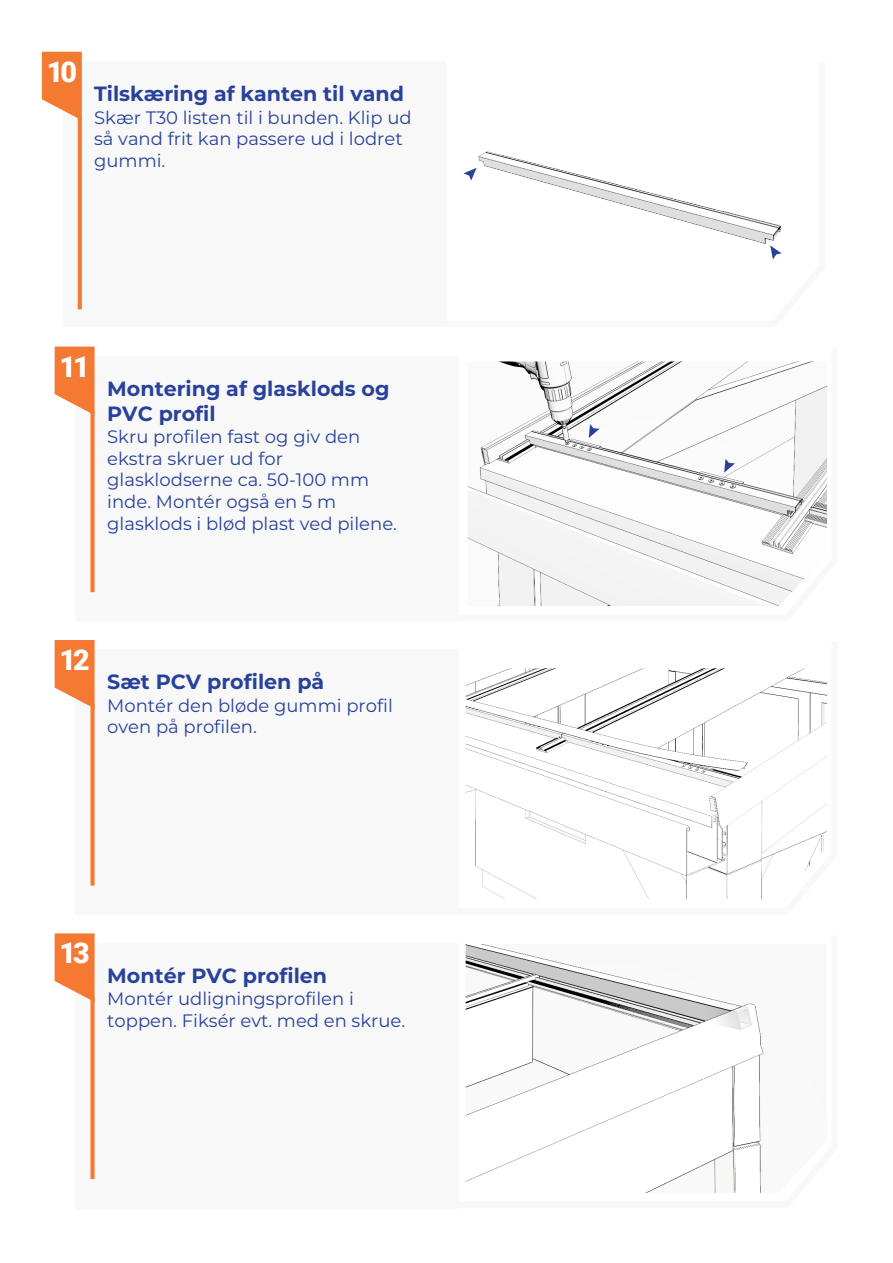
<style>
.page{position:relative;width:893px;height:1263px;background:#fff}
.page>*{position:absolute;margin:0;border:0;box-sizing:border-box;transform-origin:0 0}
.t1{font:900 28.65px "Roboto";letter-spacing:-.1em;color:#fff}
.t2{font:700 20.7px/24.8px "Montserrat";color:#28419b}
.t3{font:18px/21.6px "Montserrat";color:#28419b}
</style>
<div class="page">
<div style="left:63px;top:62px;width:383px;height:265px;background:#f8f8f8"></div>
<div style="left:76px;top:356px;width:383px;height:265px;background:#f8f8f8"></div>
<div style="left:76px;top:650px;width:383px;height:265px;background:#f8f8f8"></div>
<div style="left:76px;top:943px;width:383px;height:265px;background:#f8f8f8"></div>
<svg style="left:42px;top:52px;width:40px;height:68px;background:#f58d51"></svg>
<svg style="left:55px;top:347px;width:40px;height:66px;background:#f58a4e"></svg>
<svg style="left:55px;top:640px;width:40px;height:66px;background:#f58a4d"></svg>
<svg style="left:55px;top:933px;width:40px;height:67px;background:#f58b4f"></svg>
<svg style="left:78px;top:116px;width:4px;height:193px"></svg>
<div style="left:90px;top:411px;width:5px;height:181px;background:#f47933"></div>
<div style="left:90px;top:704px;width:5px;height:181px;background:#f47933"></div>
<div style="left:90px;top:997px;width:5px;height:182px;background:#f47933"></div>
<svg style="left:478px;top:151px;width:304px;height:109px"></svg>
<img style="left:468px;top:361px;width:359px;height:245px">
<img style="left:466px;top:668px;width:361px;height:231px">
<img style="left:466px;top:944px;width:298px;height:249px">
<svg style="left:770px;top:245px;width:11px;height:14px"></svg>
<svg style="left:463px;top:168px;width:14px;height:13px"></svg>
<svg style="left:589px;top:424px;width:11px;height:14px"></svg>
<svg style="left:724px;top:459px;width:11px;height:14px"></svg>
<p class="t1" style="left:47px;top:51px;width:32px">10</p>
<p class="t2" style="left:94px;top:81px;width:311px">Tilskæring af kanten til vand</p>
<p class="t3" style="left:94px;top:106px;width:319px">Skær T30 listen til i bunden. Klip ud så vand frit kan passere ud i lodret gummi.</p>
<p class="t1" style="left:59px;top:346px;width:32px">11</p>
<p class="t2" style="left:107px;top:375px;width:284px">Montering af glasklods og<br>PVC profil</p>
<p class="t3" style="left:107px;top:425px;width:291px">Skru profilen fast og giv den ekstra skruer ud for glasklodserne ca. 50-100 mm inde. Montér også en 5 m glasklods i blød plast ved pilene.</p>
<p class="t1" style="left:59px;top:640px;width:32px">12</p>
<p class="t2" style="left:107px;top:669px;width:219px">Sæt PCV profilen på</p>
<p class="t3" style="left:107px;top:694px;width:287px">Montér den bløde gummi profil oven på profilen.</p>
<p class="t1" style="left:59px;top:933px;width:32px">13</p>
<p class="t2" style="left:107px;top:962px;width:221px">Montér PVC profilen</p>
<p class="t3" style="left:107px;top:987px;width:300px">Montér udligningsprofilen i toppen. Fiksér evt. med en skrue.</p>
</div>
